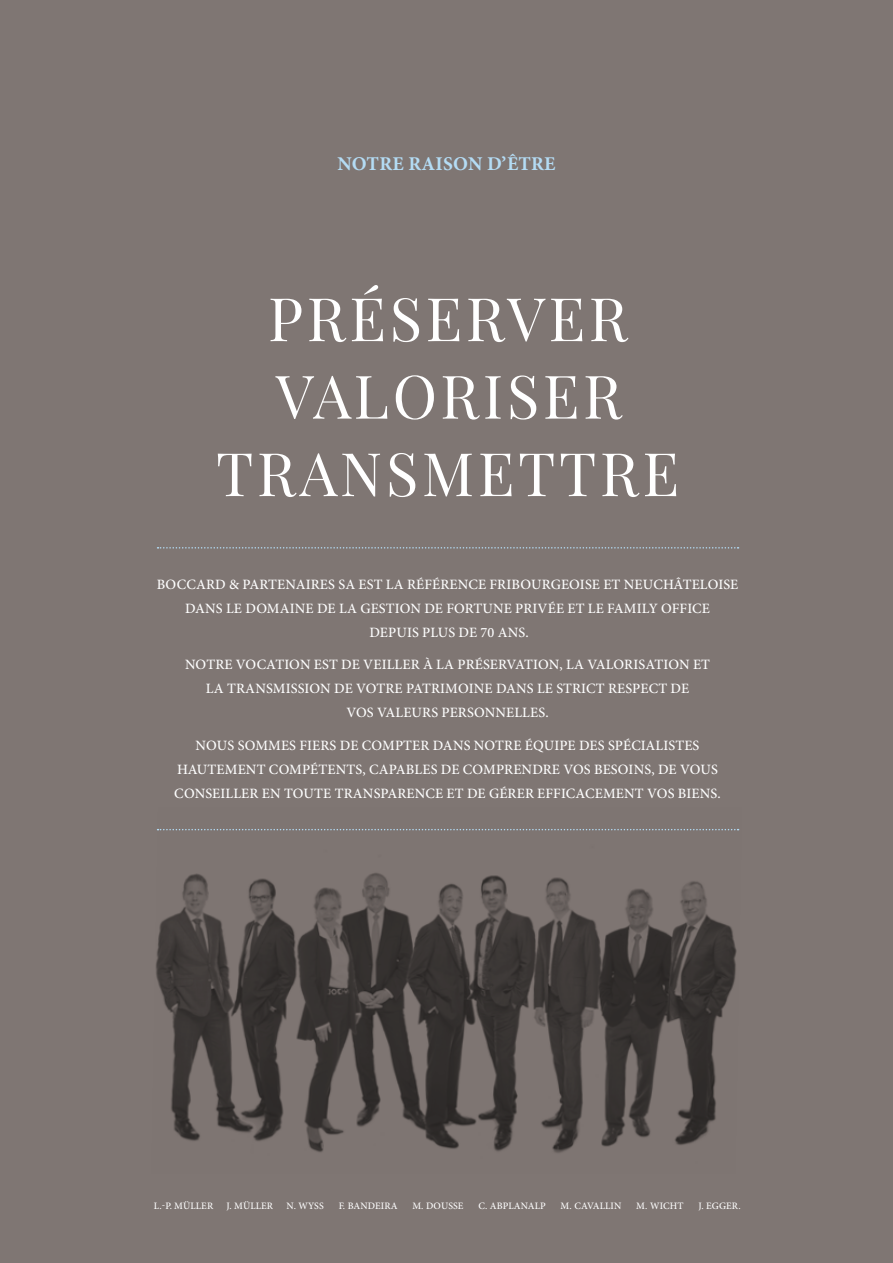
<style>
.page{position:relative;width:893px;height:1263px;background:#7f7673}
.page>*{position:absolute;margin:0;border:0;box-sizing:border-box;transform-origin:0 0}
.t1{font:60.15px/77.4px "Playfair Display";letter-spacing:.06em;color:#fff;text-align:center}
.t2{font:700 19.5px "Minion Pro";letter-spacing:.01em;color:#b4dcf5}
.t3{font:500 14.25px/24px "Minion Pro";letter-spacing:.01em;color:#fff;text-align:center}
.t4{font:500 9.9px "Minion Pro";letter-spacing:.01em;color:#fff}
</style>
<div class="page">
<img style="left:156px;top:829px;width:584px;height:324px">
<svg style="left:158px;top:829px;width:580px;height:1px"></svg>
<svg style="left:158px;top:547px;width:580px;height:2px"></svg>
<h2 class="t2" style="left:337px;top:150px;width:220px">NOTRE RAISON D’ÊTRE</h2>
<h1 class="t1" style="left:216px;top:280px;width:465px">PRÉSERVER<br>VALORISER<br>TRANSMETTRE</h1>
<p class="t3" style="left:157px;top:572px;width:583px">BOCCARD &amp; PARTENAIRES SA EST LA RÉFÉRENCE FRIBOURGEOISE ET NEUCHÂTELOISE<br>DANS LE DOMAINE DE LA GESTION DE FORTUNE PRIVÉE ET LE FAMILY OFFICE<br>DEPUIS PLUS DE 70 ANS.</p>
<p class="t3" style="left:185px;top:652px;width:527px">NOTRE VOCATION EST DE VEILLER À LA PRÉSERVATION, LA VALORISATION ET<br>LA TRANSMISSION DE VOTRE PATRIMOINE DANS LE STRICT RESPECT DE<br>VOS VALEURS PERSONNELLES.</p>
<p class="t3" style="left:174px;top:733px;width:548px">NOUS SOMMES FIERS DE COMPTER DANS NOTRE ÉQUIPE DES SPÉCIALISTES<br>HAUTEMENT COMPÉTENTS, CAPABLES DE COMPRENDRE VOS BESOINS, DE VOUS<br>CONSEILLER EN TOUTE TRANSPARENCE ET DE GÉRER EFFICACEMENT VOS BIENS.</p>
<p class="t4" style="left:154px;top:1199px;width:61px">L.-P. MÜLLER</p>
<p class="t4" style="left:227px;top:1199px;width:48px">J. MÜLLER</p>
<p class="t4" style="left:286px;top:1199px;width:39px">N. WYSS</p>
<p class="t4" style="left:339px;top:1199px;width:60px">F. BANDEIRA</p>
<p class="t4" style="left:412px;top:1199px;width:53px">M. DOUSSE</p>
<p class="t4" style="left:478px;top:1199px;width:69px">C. ABPLANALP</p>
<p class="t4" style="left:561px;top:1199px;width:62px">M. CAVALLIN</p>
<p class="t4" style="left:636px;top:1199px;width:49px">M. WICHT</p>
<p class="t4" style="left:698px;top:1199px;width:44px">J. EGGER.</p>
</div>
